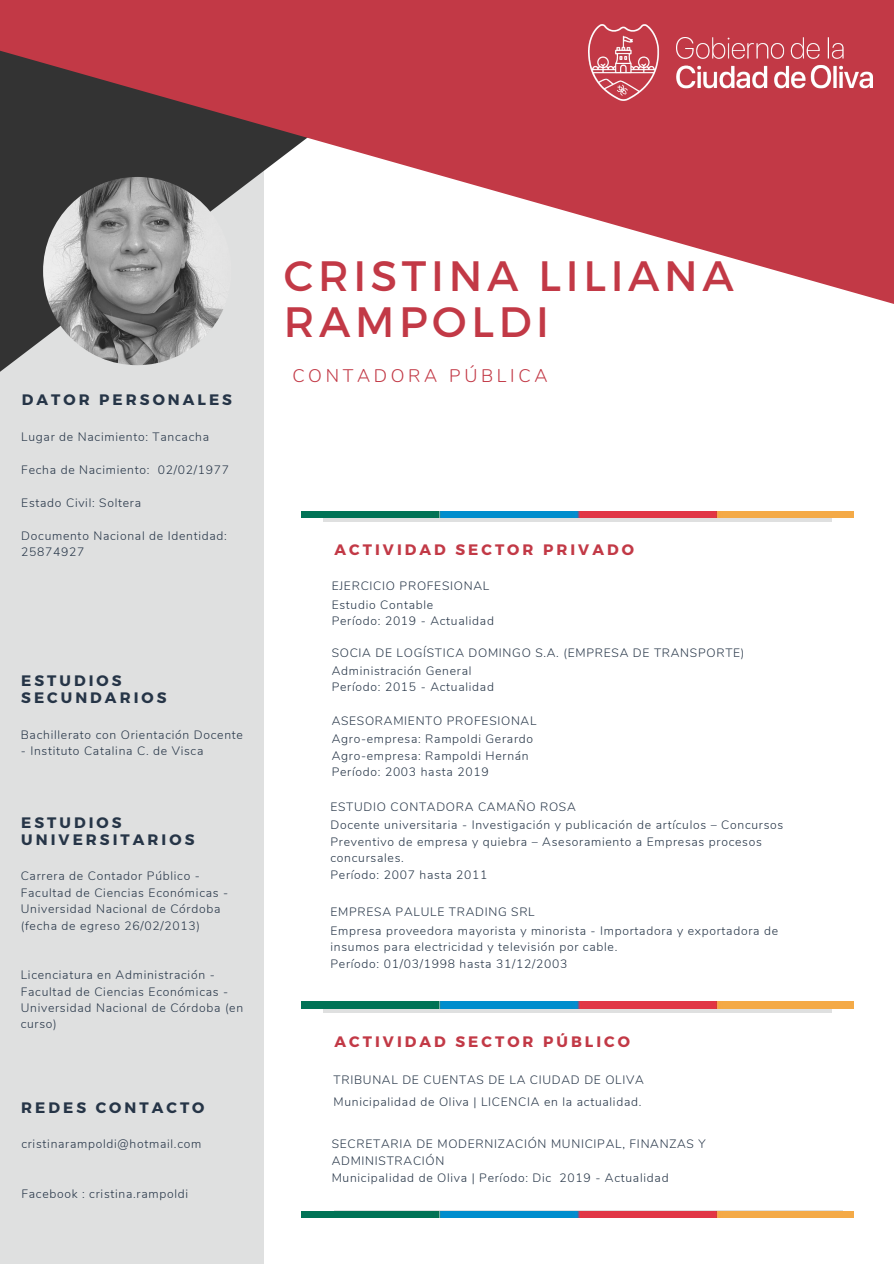
<style>
.page{position:relative;width:894px;height:1264px;background:#fff}
.page>*{position:absolute;margin:0;border:0;box-sizing:border-box;transform-origin:0 0}
.t1{font:42.45px/46px "Montserrat";letter-spacing:.11em;color:#c23946}
.t2{font:300 18.15px "Nunito";letter-spacing:.2em;color:#c23946}
.t3{font:700 15.15px/16.5px "Montserrat";letter-spacing:.2em;color:#263547}
.t4{font:700 15.15px "Montserrat";letter-spacing:.2em;color:#c23946}
.t5{font:300 12.15px/16.5px "Nunito";letter-spacing:.06em;color:#263547}
</style>
<div class="page">
<div style="left:0;top:0;width:264px;height:1263px;background:#dfe0e0"></div>
<hr style="left:323px;top:517px;width:508px;height:4px;background:#dfe0e0">
<svg style="left:0;top:338px;width:200px;height:34px"></svg>
<img style="left:43px;top:177px;width:188px;height:188px;border-radius:50%">
<svg style="left:0;top:0;width:893px;height:338px;fill:#c23946"></svg>
<svg style="left:323px;top:1008px;width:508px;height:4px;background:#c4c5c3"></svg>
<img style="left:588px;top:25px;width:284px;height:75px">
<img style="left:301px;top:1001px;width:551px;height:7px">
<img style="left:301px;top:1210px;width:551px;height:7px">
<img style="left:301px;top:511px;width:551px;height:7px">
<p class="t3" style="left:22px;top:390px;width:212px">DATOR PERSONALES</p>
<p class="t5" style="left:21px;top:429px;width:189px">Lugar de Nacimiento: Tancacha</p>
<p class="t5" style="left:21px;top:462px;width:209px">Fecha de Nacimiento: 02/02/1977</p>
<p class="t5" style="left:21px;top:494px;width:121px">Estado Civil: Soltera</p>
<p class="t5" style="left:21px;top:527px;width:207px">Documento Nacional de Identidad:<br>25874927</p>
<p class="t3" style="left:21px;top:671px;width:147px">ESTUDIOS<br>SECUNDARIOS</p>
<p class="t5" style="left:21px;top:726px;width:224px">Bachillerato con Orientación Docente</p>
<p class="t5" style="left:21px;top:743px;width:184px">- Instituto Catalina C. de Visca</p>
<p class="t3" style="left:21px;top:814px;width:175px">ESTUDIOS<br>UNIVERSITARIOS</p>
<p class="t1" style="left:284px;top:251px;width:451px">CRISTINA LILIANA<br>RAMPOLDI</p>
<p class="t2" style="left:292px;top:364px;width:256px">CONTADORA PÚBLICA</p>
<p class="t4" style="left:334px;top:540px;width:301px">ACTIVIDAD SECTOR PRIVADO</p>
<p class="t5" style="left:331px;top:578px;width:159px">EJERCICIO PROFESIONAL</p>
<p class="t5" style="left:331px;top:596px;width:103px">Estudio Contable</p>
<p class="t5" style="left:331px;top:613px;width:164px">Período: 2019 - Actualidad</p>
<p class="t5" style="left:331px;top:644px;width:414px">SOCIA DE LOGÍSTICA DOMINGO S.A. (EMPRESA DE TRANSPORTE)</p>
<p class="t5" style="left:331px;top:662px;width:141px">Administración General</p>
<p class="t5" style="left:331px;top:679px;width:164px">Período: 2015 - Actualidad</p>
<p class="t5" style="left:331px;top:712px;width:206px">ASESORAMIENTO PROFESIONAL</p>
<p class="t5" style="left:331px;top:731px;width:203px">Agro-empresa: Rampoldi Gerardo</p>
<p class="t5" style="left:331px;top:747px;width:198px">Agro-empresa: Rampoldi Hernán</p>
<p class="t5" style="left:331px;top:764px;width:158px">Período: 2003 hasta 2019</p>
<p class="t5" style="left:330px;top:798px;width:247px">ESTUDIO CONTADORA CAMAÑO ROSA</p>
<p class="t5" style="left:330px;top:817px;width:454px">Docente universitaria - Investigación y publicación de artículos – Concursos<br>Preventivo de empresa y quiebra – Asesoramiento a Empresas procesos concursales.</p>
<p class="t5" style="left:21px;top:868px;width:181px">Carrera de Contador Público -</p>
<p class="t5" style="left:330px;top:866px;width:158px">Período: 2007 hasta 2011</p>
<p class="t5" style="left:21px;top:884px;width:209px">Facultad de Ciencias Económicas -<br>Universidad Nacional de Córdoba (fecha de egreso 26/02/2013)</p>
<p class="t5" style="left:21px;top:966px;width:224px">Licenciatura en Administración -<br>Facultad de Ciencias Económicas -<br>Universidad Nacional de Córdoba (en curso)</p>
<p class="t5" style="left:330px;top:904px;width:206px">EMPRESA PALULE TRADING SRL</p>
<p class="t5" style="left:330px;top:922px;width:449px">Empresa proveedora mayorista y minorista - Importadora y exportadora de insumos para electricidad y televisión por cable.</p>
<p class="t5" style="left:330px;top:955px;width:238px">Período: 01/03/1998 hasta 31/12/2003</p>
<p class="t3" style="left:21px;top:1098px;width:185px">REDES CONTACTO</p>
<p class="t5" style="left:21px;top:1135px;width:181px">cristinarampoldi@hotmail.com</p>
<p class="t5" style="left:21px;top:1185px;width:168px">Facebook : cristina.rampoldi</p>
<p class="t4" style="left:334px;top:1031px;width:297px">ACTIVIDAD SECTOR PÚBLICO</p>
<p class="t5" style="left:333px;top:1071px;width:312px">TRIBUNAL DE CUENTAS DE LA CIUDAD DE OLIVA</p>
<p class="t5" style="left:333px;top:1093px;width:309px">Municipalidad de Oliva | LICENCIA en la actualidad.</p>
<p class="t5" style="left:331px;top:1135px;width:375px">SECRETARIA DE MODERNIZACIÓN MUNICIPAL, FINANZAS Y<br>ADMINISTRACIÓN</p>
<p class="t5" style="left:331px;top:1170px;width:338px">Municipalidad de Oliva | Período: Dic 2019 - Actualidad</p>
</div>
